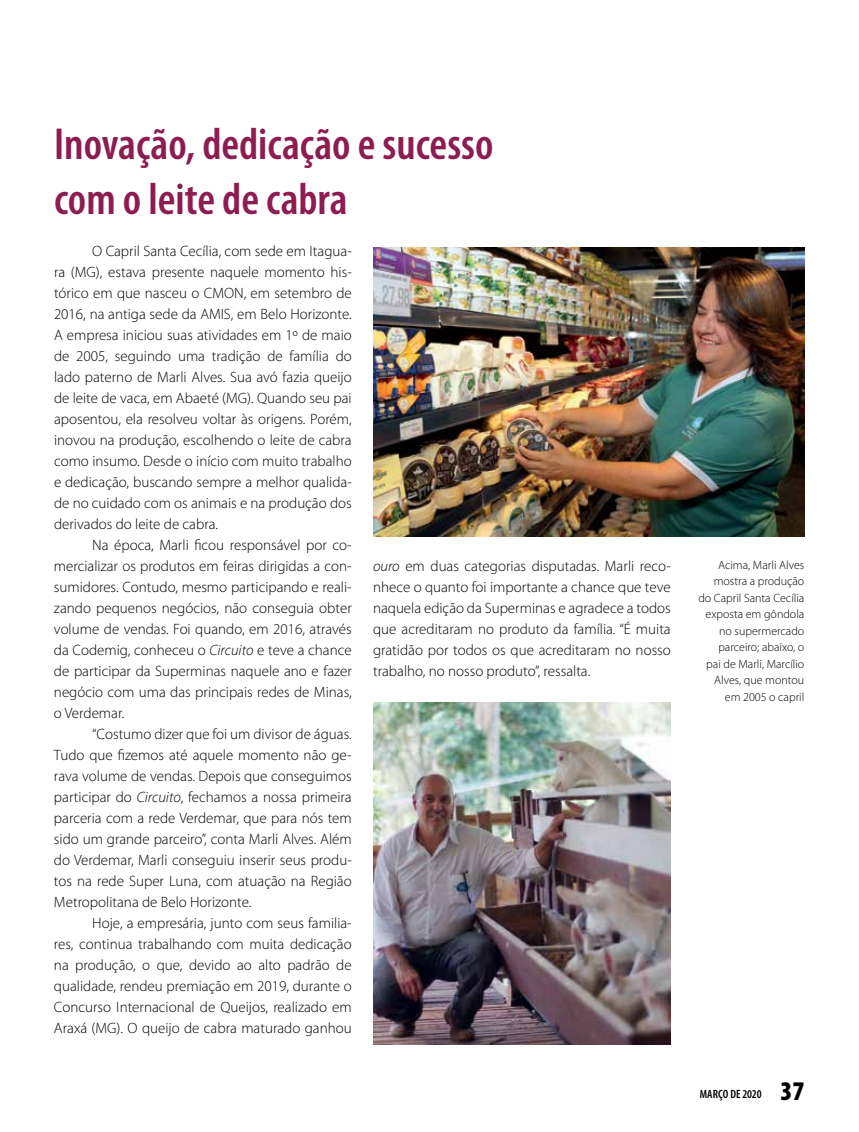
<style>
.page{position:relative;width:859px;height:1132px;background:#fff}
.page>*{position:absolute;margin:0;border:0;box-sizing:border-box;transform-origin:0 0}
.t1{font:600 condensed 45px/54px "Myriad Pro";color:#8d1c50}
.t2{font:900 condensed 27px "Myriad Pro";color:#000}
.t3{font:300 15px/21px "Myriad Pro";color:#000;text-align:justify}
.t4{font:300 12px/16.5px "Myriad Pro";color:#000;text-align:right}
.t5{font:600 condensed 12px "Myriad Pro";color:#000}
.s1{font-style:italic}
</style>
<div class="page">
<img style="left:373px;top:248px;width:431px;height:288px">
<img style="left:373px;top:702px;width:298px;height:342px">
<h1 class="t1" style="left:54px;top:117px;width:441px">Inovação, dedicação e sucesso com o leite de cabra</h1>
<p class="t3" style="left:54px;top:240px;width:299px;text-indent:38px">O Capril Santa Cecília, com sede em Itagua&shy;ra (MG), estava presente naquele momento his&shy;tórico em que nasceu o CMON, em setembro de 2016, na antiga sede da AMIS, em Belo Horizonte.<br>A empresa iniciou suas atividades em 1º de maio de 2005, seguindo uma tradição de família do lado paterno de Marli Alves. Sua avó fazia queijo de leite de vaca, em Abaeté (MG). Quando seu pai aposentou, ela resolveu voltar às origens. Porém, inovou na produção, escolhendo o leite de cabra como insumo. Desde o início com muito trabalho e dedicação, buscando sempre a melhor qualida&shy;de no cuidado com os animais e na produção dos derivados do leite de cabra.</p>
<p class="t3" style="left:54px;top:534px;width:299px;text-indent:38px">Na época, Marli ficou responsável por co&shy;mercializar os produtos em feiras dirigidas a con&shy;sumidores. Contudo, mesmo participando e reali&shy;zando pequenos negócios, não conseguia obter volume de vendas. Foi quando, em 2016, através da Codemig, conheceu o <span class="s1">Circuito</span> e teve a chance de participar da Superminas naquele ano e fazer negócio com uma das principais redes de Minas, o Verdemar.</p>
<p class="t3" style="left:54px;top:723px;width:299px;text-indent:38px">“Costumo dizer que foi um divisor de águas.<br>Tudo que fizemos até aquele momento não ge&shy;rava volume de vendas. Depois que conseguimos participar do <span class="s1">Circuito</span>, fechamos a nossa primeira parceria com a rede Verdemar, que para nós tem sido um grande parceiro”, conta Marli Alves. Além do Verdemar, Marli conseguiu inserir seus produ&shy;tos na rede Super Luna, com atuação na Região Metropolitana de Belo Horizonte.</p>
<p class="t3" style="left:54px;top:912px;width:299px;text-indent:38px">Hoje, a empresária, junto com seus familia&shy;res, continua trabalhando com muita dedicação na produção, o que, devido ao alto padrão de qualidade, rendeu premiação em 2019, durante o Concurso Internacional de Queijos, realizado em Araxá (MG). O queijo de cabra maturado ganhou</p>
<p class="t3" style="left:373px;top:555px;width:299px"><span class="s1">ouro</span> em duas categorias disputadas. Marli reco&shy;nhece o quanto foi importante a chance que teve naquela edição da Superminas e agradece a todos que acreditaram no produto da família. “É muita gratidão por todos os que acreditaram no nosso trabalho, no nosso produto”, ressalta.</p>
<p class="t4" style="left:698px;top:556px;width:107px">Acima, Marli Alves mostra a produção do Capril Santa Cecília exposta em gôndola no supermercado parceiro; abaixo, o<br>pai de Marli, Marcílio<br>Alves, que montou em 2005 o capril</p>
<p class="t5" style="left:700px;top:1086px;width:63px">MARÇO DE 2020</p>
<h2 class="t2" style="left:780px;top:1073px;width:25px">37</h2>
</div>
